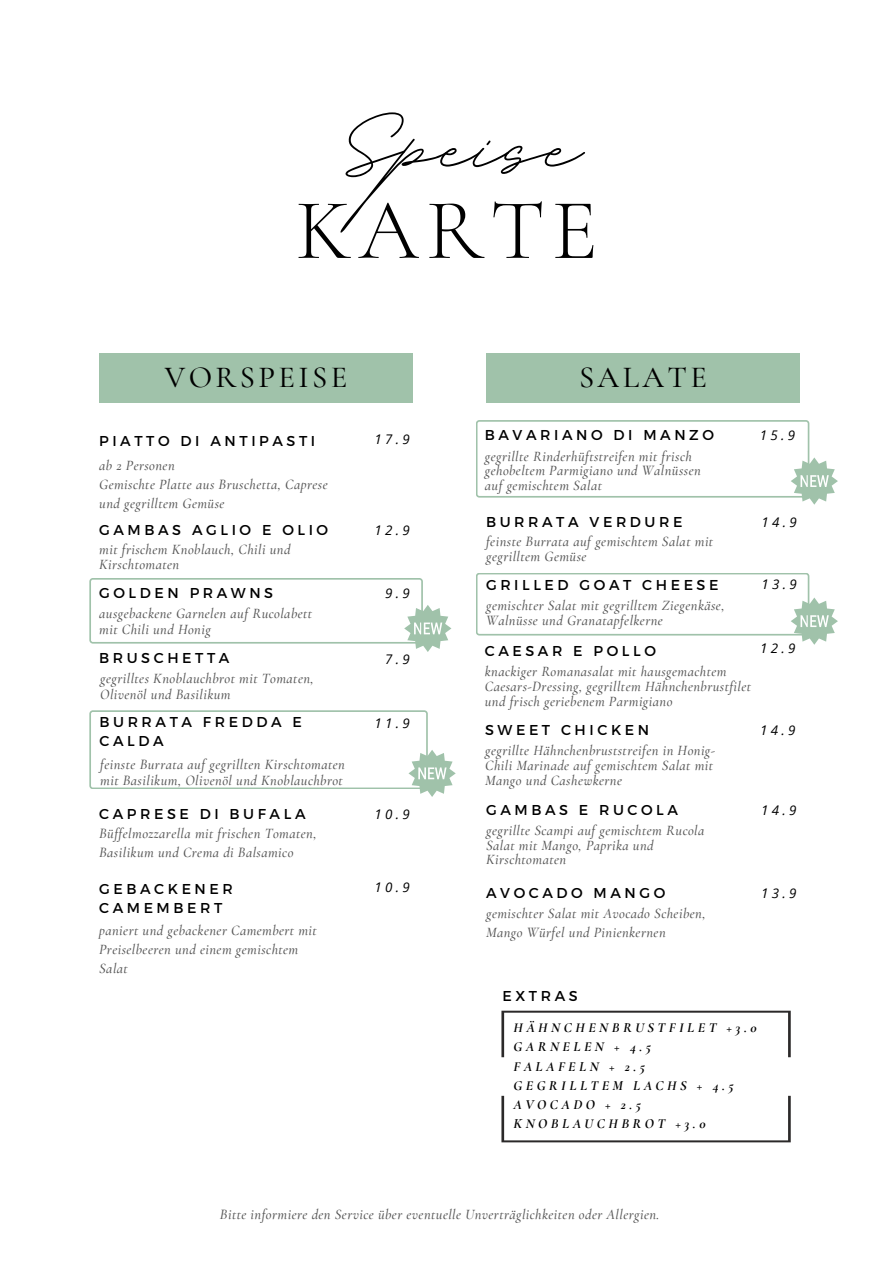
<style>
.page{position:relative;width:893px;height:1264px;background:#fff}
.page>*{position:absolute;margin:0;border:0;box-sizing:border-box;transform-origin:0 0}
.t1{font:162.45px "BD Script";color:#000}
.t2{font:300 86.55px "Cormorant Garamond";letter-spacing:.08em;color:#000}
.t3{font:500 30.6px "Cormorant Garamond";letter-spacing:.11em;color:#000}
.t4{font:italic 500 14.25px/14.7px "Cormorant Garamond";letter-spacing:.03em;color:#545454}
.t5{font:14.25px/19.2px "Montserrat";letter-spacing:.25em;color:#000}
.t6{font:italic 700 13.95px "Cormorant Garamond";letter-spacing:.25em;color:#000}
.t7{font:italic 13.35px "Open Sans";letter-spacing:.25em;color:#000}
</style>
<div class="page">
<div style="left:99px;top:353px;width:314px;height:49px;background:#a0c2aa"></div>
<div style="left:486px;top:353px;width:314px;height:49px;background:#a0c2aa"></div>
<svg style="left:501px;top:1010px;width:289px;height:47px"></svg>
<svg style="left:501px;top:1095px;width:289px;height:47px"></svg>
<svg style="left:89px;top:578px;width:362px;height:74px"></svg>
<svg style="left:89px;top:710px;width:366px;height:87px"></svg>
<svg style="left:476px;top:420px;width:361px;height:84px"></svg>
<svg style="left:476px;top:573px;width:361px;height:71px"></svg>
<p class="t1" style="left:340px;top:38px;width:241px">Speise</p>
<p class="t2" style="left:295px;top:178px;width:304px">KARTE</p>
<p class="t3" style="left:165px;top:358px;width:184px">VORSPEISE</p>
<p class="t3" style="left:579px;top:358px;width:129px">SALATE</p>
<p class="t5" style="left:99px;top:430px;width:217px">PIATTO DI ANTIPASTI</p>
<p class="t4" style="left:99px;top:457px;width:77px">ab 2 Personen</p>
<p class="t4" style="left:99px;top:474px;width:230px;line-height:19.2px">Gemischte Platte aus Bruschetta, Caprese und gegrilltem Gemüse</p>
<p class="t5" style="left:99px;top:519px;width:230px">GAMBAS AGLIO E OLIO</p>
<p class="t4" style="left:99px;top:542px;width:193px">mit frischem Knoblauch, Chili und<br>Kirschtomaten</p>
<p class="t5" style="left:99px;top:583px;width:175px">GOLDEN PRAWNS</p>
<p class="t4" style="left:99px;top:605px;width:214px;line-height:15.8px">ausgebackene Garnelen auf Rucolabett mit Chili und Honig</p>
<p class="t7" style="left:374px;top:430px;width:37px">17.9</p>
<p class="t5" style="left:485px;top:424px;width:230px">BAVARIANO DI MANZO</p>
<p class="t4" style="left:485px;top:448px;width:217px">gegrillte Rinderhüftstreifen mit frisch gehobeltem Parmigiano und Walnüssen auf gemischtem Salat</p>
<p class="t7" style="left:374px;top:520px;width:37px">12.9</p>
<p class="t7" style="left:385px;top:583px;width:26px">9.9</p>
<p class="t5" style="left:486px;top:511px;width:198px">BURRATA VERDURE</p>
<p class="t4" style="left:486px;top:534px;width:228px">feinste Burrata auf gemischtem Salat mit gegrilltem Gemüse</p>
<p class="t5" style="left:486px;top:575px;width:234px">GRILLED GOAT CHEESE</p>
<p class="t4" style="left:486px;top:598px;width:240px">gemischter Salat mit gegrilltem Ziegenkäse,<br>Walnüsse und Granatapfelkerne</p>
<p class="t5" style="left:99px;top:647px;width:132px">BRUSCHETTA</p>
<p class="t7" style="left:385px;top:649px;width:26px">7.9</p>
<p class="t4" style="left:100px;top:670px;width:215px;line-height:15.8px">gegrilltes Knoblauchbrot mit Tomaten,<br>Olivenöl und Basilikum</p>
<p class="t5" style="left:99px;top:711px;width:204px">BURRATA FREDDA E<br>CALDA</p>
<p class="t7" style="left:374px;top:714px;width:37px">11.9</p>
<p class="t4" style="left:100px;top:756px;width:246px;line-height:15.8px">feinste Burrata auf gegrillten Kirschtomaten mit Basilikum, Olivenöl und Knoblauchbrot</p>
<p class="t5" style="left:99px;top:803px;width:208px">CAPRESE DI BUFALA</p>
<p class="t4" style="left:99px;top:823px;width:219px;line-height:19.2px">Büffelmozzarella mit frischen Tomaten,<br>Basilikum und Crema di Balsamico</p>
<p class="t5" style="left:99px;top:878px;width:135px">GEBACKENER<br>CAMEMBERT</p>
<p class="t4" style="left:99px;top:920px;width:219px;line-height:19.2px">paniert und gebackener Camembert mit<br>Preiselbeeren und einem gemischtem<br>Salat</p>
<p class="t7" style="left:374px;top:804px;width:37px">10.9</p>
<p class="t7" style="left:374px;top:878px;width:37px">10.9</p>
<p class="t5" style="left:485px;top:640px;width:172px">CAESAR E POLLO</p>
<p class="t4" style="left:485px;top:664px;width:268px">knackiger Romanasalat mit hausgemachtem<br>Caesars-Dressing, gegrilltem Hähnchenbrustfilet und frisch geriebenem Parmigiano</p>
<p class="t5" style="left:485px;top:720px;width:165px">SWEET CHICKEN</p>
<p class="t4" style="left:485px;top:743px;width:231px">gegrillte Hähnchenbruststreifen in Honig-<br>Chili Marinade auf gemischtem Salat mit<br>Mango und Cashewkerne</p>
<p class="t5" style="left:486px;top:799px;width:193px">GAMBAS E RUCOLA</p>
<p class="t4" style="left:486px;top:823px;width:220px">gegrillte Scampi auf gemischtem Rucola<br>Salat mit Mango, Paprika und<br>Kirschtomaten</p>
<p class="t5" style="left:486px;top:882px;width:181px">AVOCADO MANGO</p>
<p class="t4" style="left:486px;top:903px;width:221px;line-height:19.2px">gemischter Salat mit Avocado Scheiben,<br>Mango Würfel und Pinienkernen</p>
<p class="t5" style="left:502px;top:985px;width:77px">EXTRAS</p>
<p class="t7" style="left:759px;top:425px;width:37px">15.9</p>
<p class="t7" style="left:761px;top:512px;width:37px">14.9</p>
<p class="t7" style="left:761px;top:574px;width:37px">13.9</p>
<p class="t7" style="left:760px;top:639px;width:37px">12.9</p>
<p class="t7" style="left:760px;top:721px;width:37px">14.9</p>
<p class="t7" style="left:761px;top:800px;width:37px">14.9</p>
<p class="t7" style="left:761px;top:883px;width:37px">13.9</p>
<p class="t6" style="left:513px;top:1019px;width:245px">HÄHNCHENBRUSTFILET +3.0</p>
<p class="t6" style="left:513px;top:1038px;width:139px">GARNELEN + 4.5</p>
<p class="t6" style="left:513px;top:1057px;width:133px">FALAFELN + 2.5</p>
<p class="t6" style="left:513px;top:1076px;width:222px">GEGRILLTEM LACHS + 4.5</p>
<p class="t6" style="left:513px;top:1095px;width:129px">AVOCADO + 2.5</p>
<p class="t6" style="left:513px;top:1115px;width:193px">KNOBLAUCHBROT +3.0</p>
<p class="t4" style="left:220px;top:1206px;width:441px">Bitte informiere den Service über eventuelle Unverträglichkeiten oder Allergien.</p>
</div>
